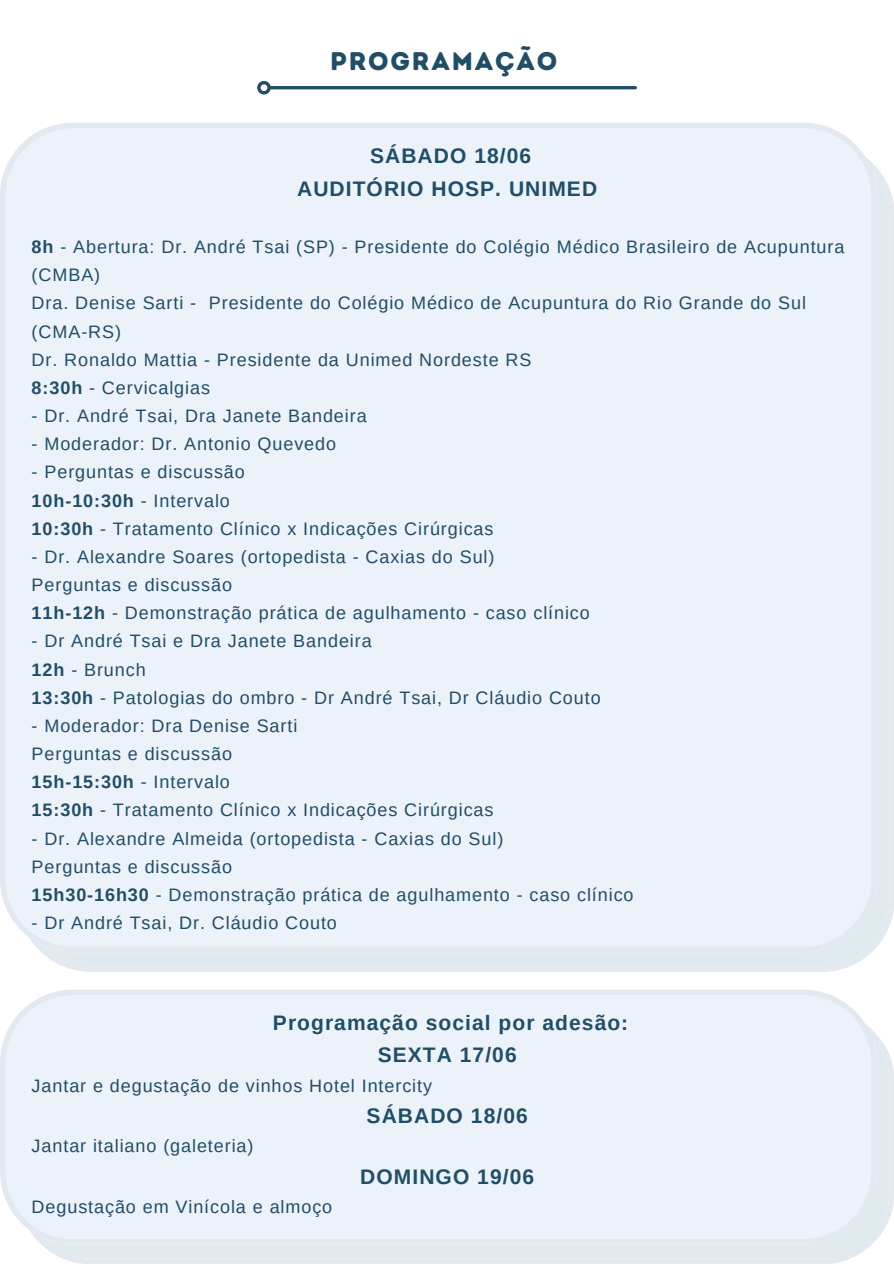
<style>
.page{position:relative;width:894px;height:1264px;background:#fff}
.page>*{position:absolute;margin:0;border:0;box-sizing:border-box;transform-origin:0 0}
.t1{font:25.5px "Intro Rust Base";letter-spacing:.07em;color:#214d66}
.t2{font:700 21px "Arimo";letter-spacing:.05em;color:#214d66}
.t3{font:18px/28.2px "Arimo";letter-spacing:.05em;color:#214d66}
.t4{font:700 18px "Arimo";letter-spacing:.05em;color:#214d66}
.s1{font-weight:700}
.s2{font-weight:400}
</style>
<div class="page">
<div style="left:0;top:123px;width:893px;height:849px;background:#ecf2fa"></div>
<hr style="left:271px;top:86px;width:364px;height:3px;background:#214d66">
<svg style="left:257px;top:81px;width:16px;height:14px"></svg>
<svg style="left:0;top:989px;width:893px;height:274px;background:#ebf1f8"></svg>
<p class="t1" style="left:330px;top:46px;width:228px">PROGRAMAÇÃO</p>
<p class="t2" style="left:370px;top:144px;width:162px">SÁBADO 18/06</p>
<p class="t2" style="left:297px;top:177px;width:301px">AUDITÓRIO HOSP. UNIMED</p>
<p class="t3" style="left:32px;top:233px;width:814px"><span class="s1">8h</span> - Abertura: Dr. André Tsai (SP) - Presidente do Colégio Médico Brasileiro de Acupuntura (CMBA)</p>
<p class="t3" style="left:32px;top:289px;width:775px">Dra. Denise Sarti - Presidente do Colégio Médico de Acupuntura do Rio Grande do Sul (CMA-RS)</p>
<p class="t3" style="left:32px;top:345px;width:501px">Dr. Ronaldo Mattia - Presidente da Unimed Nordeste RS</p>
<p class="t3" style="left:32px;top:373px;width:180px"><span class="s1">8:30h</span> - Cervicalgias</p>
<p class="t3" style="left:32px;top:402px;width:336px">- Dr. André Tsai, Dra Janete Bandeira</p>
<p class="t3" style="left:32px;top:430px;width:306px">- Moderador: Dr. Antonio Quevedo</p>
<p class="t3" style="left:32px;top:458px;width:215px">- Perguntas e discussão</p>
<p class="t4" style="left:32px;top:490px;width:200px">10h-10:30h <span class="s2">- Intervalo</span></p>
<p class="t3" style="left:32px;top:514px;width:463px"><span class="s1">10:30h</span> - Tratamento Clínico x Indicações Cirúrgicas</p>
<p class="t3" style="left:32px;top:542px;width:464px">- Dr. Alexandre Soares (ortopedista - Caxias do Sul)</p>
<p class="t3" style="left:32px;top:570px;width:202px">Perguntas e discussão</p>
<p class="t3" style="left:32px;top:599px;width:559px"><span class="s1">11h-12h</span> - Demonstração prática de agulhamento - caso clínico</p>
<p class="t3" style="left:32px;top:627px;width:341px">- Dr André Tsai e Dra Janete Bandeira</p>
<p class="t3" style="left:32px;top:655px;width:116px"><span class="s1">12h</span> - Brunch</p>
<p class="t3" style="left:32px;top:683px;width:570px"><span class="s1">13:30h</span> - Patologias do ombro - Dr André Tsai, Dr Cláudio Couto</p>
<p class="t3" style="left:32px;top:711px;width:267px">- Moderador: Dra Denise Sarti</p>
<p class="t3" style="left:32px;top:739px;width:202px">Perguntas e discussão</p>
<p class="t4" style="left:32px;top:772px;width:200px">15h-15:30h <span class="s2">- Intervalo</span></p>
<p class="t3" style="left:32px;top:796px;width:463px"><span class="s1">15:30h</span> - Tratamento Clínico x Indicações Cirúrgicas</p>
<p class="t3" style="left:32px;top:824px;width:473px">- Dr. Alexandre Almeida (ortopedista - Caxias do Sul)</p>
<p class="t3" style="left:32px;top:852px;width:202px">Perguntas e discussão</p>
<p class="t3" style="left:32px;top:880px;width:603px"><span class="s1">15h30-16h30</span> - Demonstração prática de agulhamento - caso clínico</p>
<p class="t3" style="left:32px;top:908px;width:307px">- Dr André Tsai, Dr. Cláudio Couto</p>
<p class="t2" style="left:273px;top:1010px;width:357px">Programação social por adesão:</p>
<p class="t2" style="left:377px;top:1043px;width:140px">SEXTA 17/06</p>
<p class="t3" style="left:32px;top:1071px;width:402px">Jantar e degustação de vinhos Hotel Intercity</p>
<p class="t2" style="left:366px;top:1104px;width:162px">SÁBADO 18/06</p>
<p class="t3" style="left:32px;top:1132px;width:223px">Jantar italiano (galeteria)</p>
<p class="t2" style="left:360px;top:1164px;width:175px">DOMINGO 19/06</p>
<p class="t3" style="left:32px;top:1192px;width:302px">Degustação em Vinícola e almoço</p>
</div>
